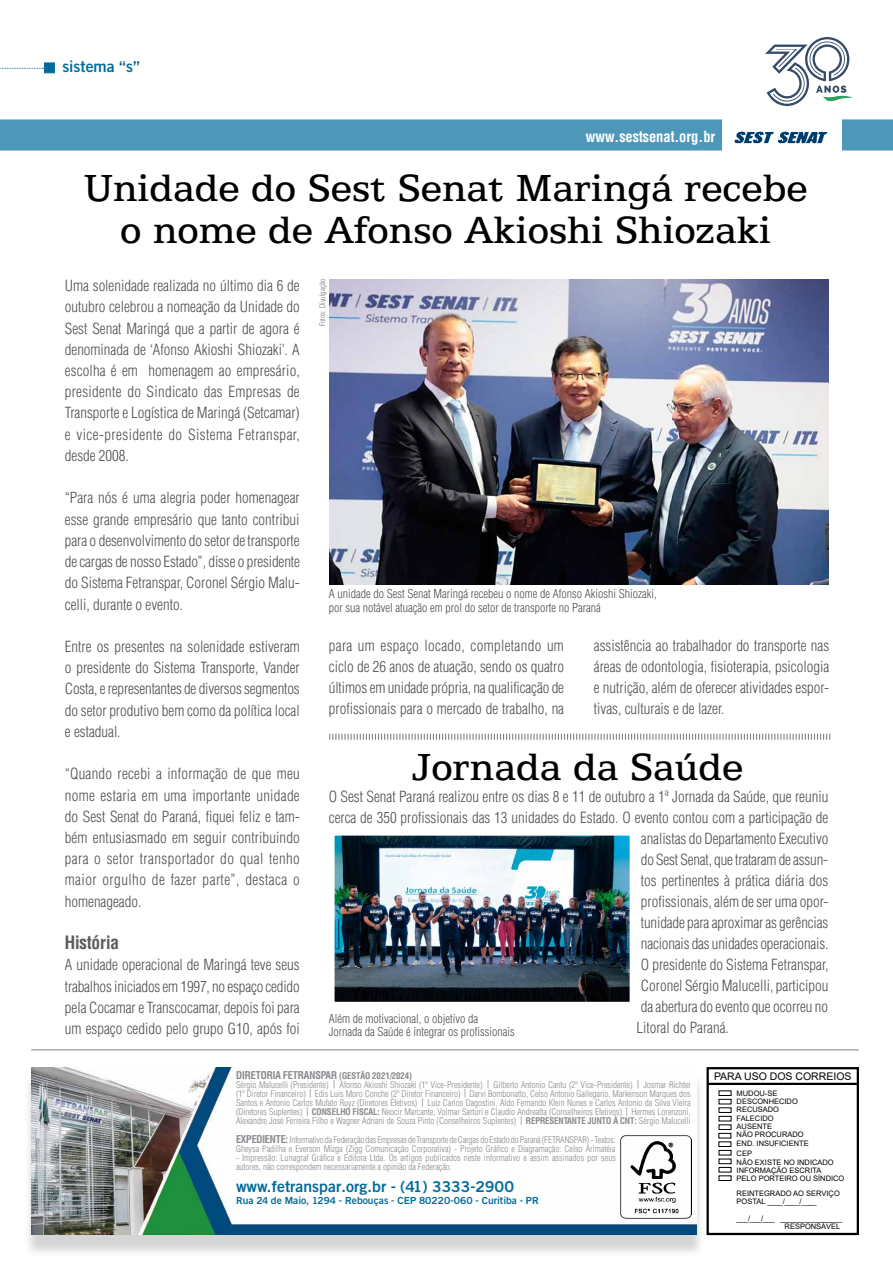
<style>
.page{position:relative;width:893px;height:1263px;background:#fff}
.page>*{position:absolute;margin:0;border:0;box-sizing:border-box;transform-origin:0 0}
.t1{font:39px/42px "ATF Antique";color:#000;text-align:center}
.t2{font:700 condensed 18px "Helvetica";color:#5b5b5f}
.t3{font:300 condensed 15px/21.3px "Helvetica";color:#4f4e50;text-align:justify}
.t4{font:700 15px "Goethe Gothic";color:#006b9a}
.t5{font:700 condensed 15px "Helvetica";color:#fff}
.t6{font:300 condensed 12px/13.5px "Helvetica";color:#4f4e50}
.t7{font:700 condensed 10.5px "Helvetica";color:#8a888d}
.t8{font:10.5px "Arial";color:#000}
.t9{font:700 9.75px "Goethe Gothic";color:#006b9a}
.t10{font:300 condensed 9px/9.1px "Helvetica";color:#8a888d}
.t11{font:7.5px/8.2px "Arial";color:#000}
.t12{font:300 condensed 7.5px "Helvetica";color:#727277}
.s1{font-size:9px}
.s2{font-weight:700}
.s3{font-weight:700;font-size:10.5px}
</style>
<div class="page">
<img style="left:336px;top:837px;width:292px;height:163px">
<div style="left:329px;top:830px;width:306px;height:177px;border:6px solid #fff"></div>
<div style="left:706px;top:1067px;width:153px;height:168px;border:2px solid #000"></div>
<hr style="left:708px;top:1083px;width:149px;height:2px;background:#000">
<div style="left:719px;top:1090px;width:12px;height:6px;border:1px solid #000"></div>
<div style="left:719px;top:1099px;width:12px;height:5px;border:1px solid #000"></div>
<div style="left:719px;top:1107px;width:12px;height:6px;border:1px solid #000"></div>
<div style="left:719px;top:1116px;width:12px;height:5px;border:1px solid #000"></div>
<div style="left:719px;top:1124px;width:12px;height:6px;border:1px solid #000"></div>
<div style="left:718px;top:1133px;width:13px;height:5px;border:1px solid #000"></div>
<div style="left:718px;top:1141px;width:13px;height:6px;border:1px solid #000"></div>
<div style="left:719px;top:1150px;width:12px;height:5px;border:1px solid #000"></div>
<div style="left:719px;top:1159px;width:12px;height:5px;border:1px solid #000"></div>
<div style="left:719px;top:1167px;width:12px;height:5px;border:1px solid #000"></div>
<div style="left:719px;top:1175px;width:12px;height:6px;border:1px solid #000"></div>
<hr style="left:31px;top:1049px;width:828px;height:1px;background:#000">
<div style="left:23px;top:1074px;width:682px;height:183px;background:#000;opacity:.17"></div>
<img style="left:31px;top:1067px;width:665px;height:167px">
<img style="left:620px;top:1136px;width:71px;height:82px">
<svg style="left:765px;top:37px;width:88px;height:69px"></svg>
<div style="left:0;top:119px;width:722px;height:32px;background:#4d97b8"></div>
<img style="left:734px;top:131px;width:94px;height:13px">
<div style="left:842px;top:119px;width:51px;height:32px;background:#4d97b8"></div>
<div style="left:44px;top:63px;width:11px;height:10px;background:#006b9a;border:1px solid #006b9a"></div>
<svg style="left:0;top:68px;width:43px;height:1px"></svg>
<img style="left:329px;top:279px;width:500px;height:305px">
<svg style="left:329px;top:734px;width:501px;height:6px"></svg>
<p class="t4" style="left:62px;top:57px;width:79px">sistema “s”</p>
<p class="t5" style="left:586px;top:127px;width:131px">www.sestsenat.org.br</p>
<h1 class="t1" style="left:84px;top:167px;width:725px">Unidade do Sest Senat Maringá recebe o nome de Afonso Akioshi Shiozaki</h1>
<p class="t3" style="left:65px;top:275px;width:236px">Uma solenidade realizada no último dia 6 de outubro celebrou a nomeação da Unidade do Sest Senat Maringá que a partir de agora é denominada de ‘Afonso Akioshi Shiozaki’. A escolha é em homenagem ao empresário, presidente do Sindicato das Empresas de Transporte e Logística de Maringá (Setcamar) e vice-presidente do Sistema Fetranspar, desde 2008.</p>
<p class="t3" style="left:65px;top:487px;width:237px">“Para nós é uma alegria poder homenagear esse grande empresário que tanto contribui para o desenvolvimento do setor de transporte de cargas de nosso Estado”, disse o presidente do Sistema Fetranspar, Coronel Sérgio Malu&shy;celli, durante o evento.</p>
<p class="t3" style="left:65px;top:636px;width:237px">Entre os presentes na solenidade estiveram o presidente do Sistema Transporte, Vander Costa, e representantes de diversos segmentos do setor produtivo bem como da política local e estadual.</p>
<p class="t3" style="left:65px;top:763px;width:237px">“Quando recebi a informação de que meu nome estaria em uma importante unidade do Sest Senat do Paraná, fiquei feliz e tam&shy;bém entusiasmado em seguir contribuindo para o setor transportador do qual tenho maior orgulho de fazer parte”, destaca o homenageado.</p>
<p class="t2" style="left:65px;top:932px;width:56px">História</p>
<p class="t3" style="left:65px;top:954px;width:236px">A unidade operacional de Maringá teve seus trabalhos iniciados em 1997, no espaço cedido pela Cocamar e Transcocamar, depois foi para um espaço cedido pelo grupo G10, após foi</p>
<p class="t12" style="left:318px;top:326px;width:49px;rotate:-90deg">Fotos: Divulgação</p>
<p class="t6" style="left:329px;top:587px;width:329px">A unidade do Sest Senat Maringá recebeu o nome de Afonso Akioshi Shiozaki, por sua notável atuação em prol do setor de transporte no Paraná</p>
<p class="t3" style="left:329px;top:635px;width:237px">para um espaço locado, completando um ciclo de 26 anos de atuação, sendo os quatro últimos em unidade própria, na qualificação de profissionais para o mercado de trabalho, na</p>
<p class="t3" style="left:594px;top:635px;width:237px">assistência ao trabalhador do transporte nas áreas de odontologia, fisioterapia, psicologia e nutrição, além de oferecer atividades espor&shy;tivas, culturais e de lazer.</p>
<h1 class="t1" style="left:414px;top:747px;width:331px">Jornada da Saúde</h1>
<p class="t3" style="left:329px;top:785px;width:501px">O Sest Senat Paraná realizou entre os dias 8 e 11 de outubro a 1ª Jornada da Saúde, que reuniu</p>
<p class="t3" style="left:329px;top:806px;width:501px">cerca de 350 profissionais das 13 unidades do Estado. O evento contou com a participação de</p>
<p class="t3" style="left:641px;top:827px;width:189px">analistas do Departamento Executivo</p>
<p class="t3" style="left:641px;top:848px;width:189px">do Sest Senat, que trataram de assun-</p>
<p class="t3" style="left:641px;top:869px;width:189px">tos pertinentes à prática diária dos</p>
<p class="t3" style="left:641px;top:890px;width:189px">profissionais, além de ser uma opor-</p>
<p class="t3" style="left:641px;top:911px;width:189px">tunidade para aproximar as gerências</p>
<p class="t3" style="left:641px;top:932px;width:189px">nacionais das unidades operacionais.</p>
<p class="t3" style="left:641px;top:953px;width:189px">O presidente do Sistema Fetranspar,</p>
<p class="t3" style="left:641px;top:974px;width:189px">Coronel Sérgio Malucelli, participou</p>
<p class="t3" style="left:641px;top:995px;width:189px">da abertura do evento que ocorreu no</p>
<p class="t3" style="left:636px;top:1016px;width:94px">Litoral do Paraná.</p>
<p class="t6" style="left:329px;top:1012px;width:187px">Além de motivacional, o objetivo da<br>Jornada da Saúde é integrar os profissionais</p>
<p class="t7" style="left:236px;top:1068px;width:178px">DIRETORIA FETRANSPAR <span class="s1">(GESTÃO 2021/2024)</span></p>
<p class="t8" style="left:714px;top:1069px;width:139px">PARA USO DOS CORREIOS</p>
<p class="t10" style="left:236px;top:1080px;width:456px;text-align:justify">Sérgio Malucelli (Presidente) Afonso Akioshi Shiozaki (1º Vice-Presidente) Gilberto Antonio Cantu (2º Vice-Presidente) Josmar Richter (1º Diretor Financeiro) Edis Luis Moro Conche (2º Diretor Financeiro) Darvi Bombonatto, Celso Antonio Gallegario, Markenson Marques dos Santos e Antonio Carlos Mufato Ruyz (Diretores Efetivos) Luiz Carlos Dagostini, Aldo Fernando Klein Nunes e Carlos Antonio da Silva Vieira (Diretores Suplentes) <span class="s2">CONSELHO FISCAL:</span> Neocir Marcante, Volmar Sarturi e Claudio Andreatta (Conselheiros Efetivos) Hermes Lorenzoni, Alexandre José Ferreira Filho e Wagner Adriani de Souza Pinto (Conselheiros Suplentes) <span class="s2">REPRESENTANTE JUNTO À CNT:</span> Sérgio Malucelli</p>
<p class="t10" style="left:236px;top:1135px;width:381px"><span class="s3">EXPEDIENTE:</span> Informativo da Federação das Empresas de Transporte de Cargas do Estado do Paraná (FETRANSPAR) - Textos:<br>Gheysa Padilha e Everson Mizga (Zigg Comunicação Corporativa) - Projeto Gráfico e Diagramação: Celso Arimatéia</p>
<p class="t10" style="left:236px;top:1153px;width:381px">- Impressão: Lunagraf Gráfica e Editora Ltda. Os artigos publicados neste informativo e assim assinados por seus autores, não correspondem necessariamente a opinião da Federação.</p>
<p class="t4" style="left:236px;top:1177px;width:280px">www.fetranspar.org.br - (41) 3333-2900</p>
<p class="t9" style="left:236px;top:1194px;width:304px">Rua 24 de Maio, 1294 - Rebouças - CEP 80220-060 - Curitiba - PR</p>
<p class="t11" style="left:737px;top:1089px;width:69px">MUDOU-SE<br>DESCONHECIDO<br>RECUSADO<br>FALECIDO<br>AUSENTE<br>NÃO PROCURADO</p>
<p class="t11" style="left:737px;top:1139px;width:99px;line-height:9.3px">END. INSUFICIENTE<br>CEP<br>NÃO EXISTE NO INDICADO</p>
<p class="t11" style="left:737px;top:1166px;width:109px">INFORMAÇÃO ESCRITA<br>PELO PORTEIRO OU SÍNDICO</p>
<p class="t11" style="left:737px;top:1189px;width:105px">REINTEGRADO AO SERVIÇO<br>POSTAL ____/____/____</p>
<p class="t11" style="left:785px;top:1214px;width:60px;text-indent:-48px">___/___/___ _________________<br>RESPONSÁVEL</p>
</div>
